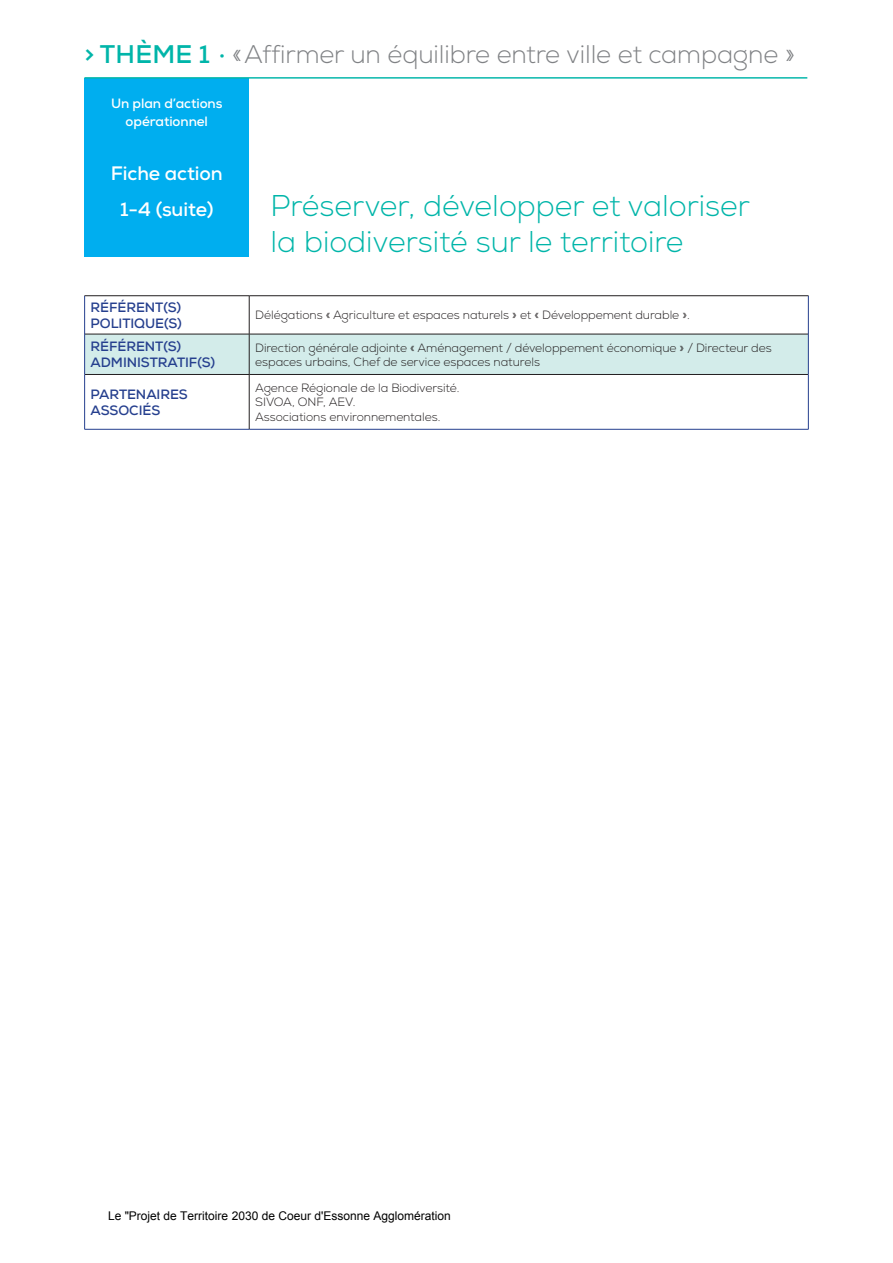
<style>
.page{position:relative;width:893px;height:1263px;background:#fff}
.page>*{position:absolute;margin:0;border:0;box-sizing:border-box;transform-origin:0 0}
.titre{font:300 30px/36px "Nexa";color:#00b5a9}
.Texte_courant___letr{font:300 25.5px "Nexa";letter-spacing:-.005em;color:#808285}
.FIche_action{font:700 19.5px "Nexa";letter-spacing:-.005em;color:#fff}
.tableau_-_entré_gauc{font:700 13.5px/16.2px "Nexa";letter-spacing:-.005em;color:#253f8e}
.Texte_courant___letr-2{font:700 13.5px "Nexa";letter-spacing:-.005em;color:#fff}
.tableau_-_entré_droi{font:300 12px/14.4px "Nexa";letter-spacing:-.005em;color:#231f20}
.t1{font:12px "Arial";color:#000}
.s1{font-weight:700;color:#00b5a9}
</style>
<div class="page">
<div style="left:85px;top:335px;width:723px;height:39px;background:#d3ecea"></div>
<hr style="left:84px;top:295px;width:165px;height:1px;background:#231f20">
<hr style="left:249px;top:295px;width:559px;height:1px;background:#231f20">
<hr style="left:85px;top:334px;width:164px;height:1px;background:#231f20">
<hr style="left:249px;top:334px;width:559px;height:1px;background:#231f20">
<hr style="left:85px;top:374px;width:164px;height:1px;background:#231f20">
<hr style="left:249px;top:374px;width:559px;height:1px;background:#231f20">
<hr style="left:84px;top:296px;width:1px;height:38px;background:#253f8e">
<hr style="left:808px;top:296px;width:1px;height:38px;background:#253f8e">
<hr style="left:84px;top:334px;width:1px;height:40px;background:#253f8e">
<hr style="left:808px;top:334px;width:1px;height:40px;background:#253f8e">
<hr style="left:84px;top:374px;width:1px;height:55px;background:#253f8e">
<hr style="left:808px;top:374px;width:1px;height:55px;background:#253f8e">
<hr style="left:84px;top:429px;width:165px;height:1px;background:#253f8e">
<hr style="left:249px;top:429px;width:559px;height:1px;background:#253f8e">
<hr style="left:249px;top:296px;width:1px;height:38px;background:#231f20">
<hr style="left:249px;top:334px;width:1px;height:40px;background:#231f20">
<hr style="left:249px;top:375px;width:1px;height:54px;background:#231f20">
<div style="left:84px;top:79px;width:165px;height:178px;background:#00aeef"></div>
<hr style="left:84px;top:77px;width:723px;height:2px;background:#00b5a9">
<p class="Texte_courant___letr" style="left:84px;top:39px;width:712px"><span class="s1">&gt; THÈME 1 ·</span> «Affirmer un équilibre entre ville et campagne »</p>
<p class="Texte_courant___letr-2" style="left:111px;top:95px;width:113px">Un plan d’actions</p>
<p class="Texte_courant___letr-2" style="left:126px;top:113px;width:84px">opérationnel</p>
<p class="FIche_action" style="left:111px;top:161px;width:113px">Fiche action</p>
<p class="FIche_action" style="left:120px;top:197px;width:95px">1-4 (suite)</p>
<p class="titre" style="left:270px;top:188px;width:481px">Préserver, développer et valoriser la biodiversité sur le territoire</p>
<p class="tableau_-_entré_gauc" style="left:91px;top:299px;width:93px">RÉFÉRENT(S)<br>POLITIQUE(S)</p>
<p class="tableau_-_entré_droi" style="left:255px;top:308px;width:436px">Délégations « Agriculture et espaces naturels » et « Développement durable ».</p>
<p class="tableau_-_entré_gauc" style="left:91px;top:338px;width:126px">RÉFÉRENT(S)<br>ADMINISTRATIF(S)</p>
<p class="tableau_-_entré_droi" style="left:255px;top:341px;width:518px">Direction générale adjointe « Aménagement / développement économique » / Directeur des espaces urbains, Chef de service espaces naturels</p>
<p class="tableau_-_entré_gauc" style="left:91px;top:386px;width:99px">PARTENAIRES<br>ASSOCIÉS</p>
<p class="tableau_-_entré_droi" style="left:255px;top:381px;width:206px">Agence Régionale de la Biodiversité.</p>
<p class="tableau_-_entré_droi" style="left:255px;top:395px;width:102px">SIVOA, ONF, AEV.</p>
<p class="tableau_-_entré_droi" style="left:255px;top:410px;width:187px">Associations environnementales.</p>
<p class="t1" style="left:108px;top:1207px;width:344px">Le "Projet de Territoire 2030 de Coeur d'Essonne Agglomération</p>
</div>
